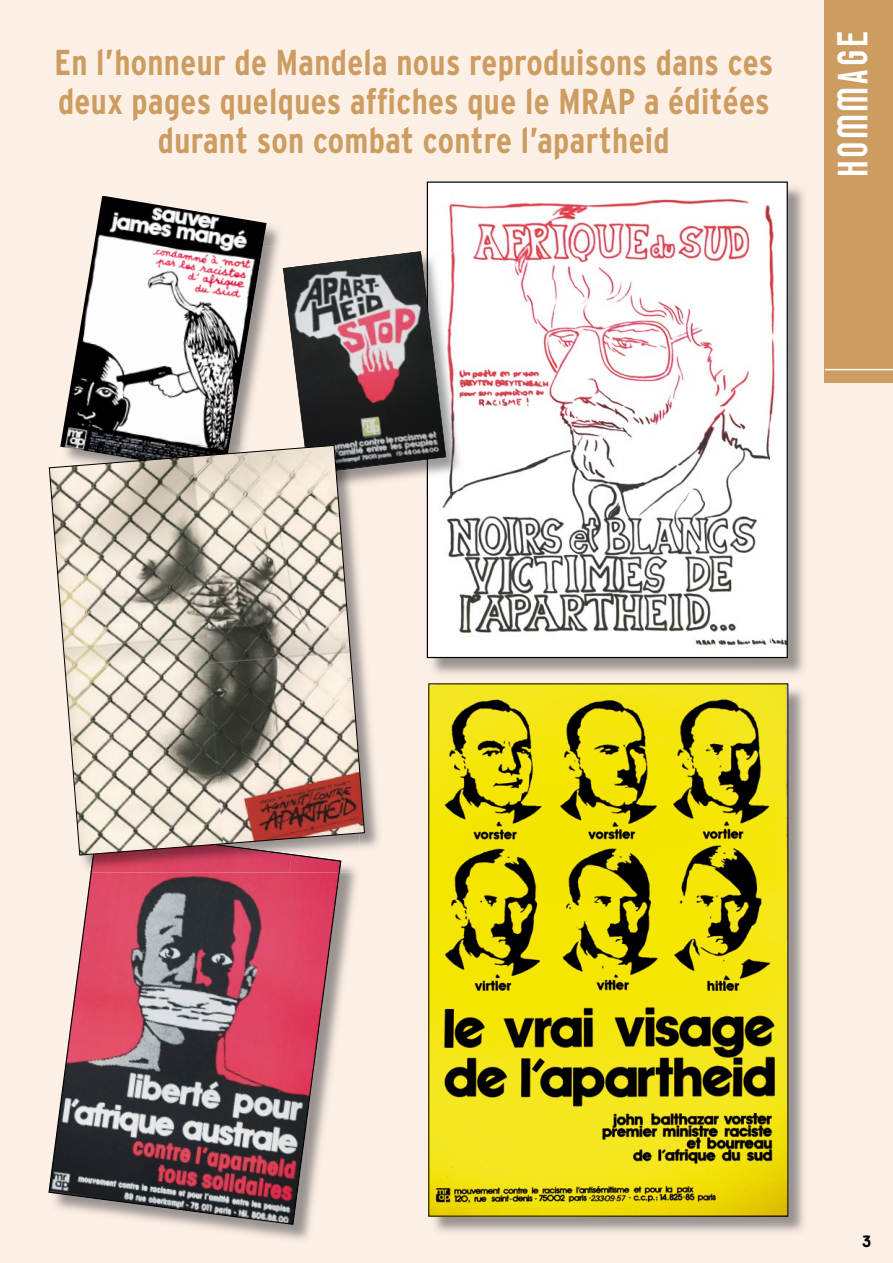
<style>
.page{position:relative;width:893px;height:1263px;background:#fcefe5}
.page>*{position:absolute;margin:0;border:0;box-sizing:border-box;transform-origin:0 0}
.t1{font:700 42px "z Prozak";letter-spacing:.1em;color:#fff}
.t2{font:700 condensed 36px/39px "Interstate";letter-spacing:.01em;color:#cc9c60;text-align:center}
.t3{font:700 15px "TT Envy";color:#000}
</style>
<div class="page">
<div style="left:825px;top:0;width:68px;height:383px;background:#cc9c60"></div>
<hr style="left:825px;top:369px;width:68px;height:1px;background:#fff">
<img style="left:430px;top:685px;width:374px;height:547px">
<img style="left:430px;top:685px;width:356px;height:529px">
<img style="left:760px;top:187px;width:44px;height:487px">
<svg style="left:427px;top:182px;width:361px;height:476px;background:#e6dfdf"></svg>
<img style="left:382px;top:474px;width:45px;height:17px">
<img style="left:427px;top:252px;width:36px;height:239px">
<img style="left:309px;top:873px;width:47px;height:355px">
<img style="left:257px;top:1225px;width:52px;height:15px">
<svg style="left:48px;top:873px;width:293px;height:352px;background:#9f6b75"></svg>
<img style="left:267px;top:226px;width:12px;height:20px">
<img style="left:267px;top:246px;width:16px;height:63px">
<svg style="left:283px;top:251px;width:163px;height:223px;background:#726768"></svg>
<img style="left:60px;top:196px;width:207px;height:249px">
<img style="left:365px;top:668px;width:14px;height:180px">
<img style="left:365px;top:446px;width:17px;height:28px">
<img style="left:82px;top:856px;width:274px;height:17px">
<img style="left:292px;top:856px;width:49px;height:17px">
<img style="left:91px;top:856px;width:201px;height:17px">
<svg style="left:48px;top:445px;width:317px;height:411px"></svg>
<p class="t2" style="left:54px;top:43px;width:720px">En l’honneur de Mandela nous reproduisons dans ces deux pages quelques affiches que le MRAP a éditées durant son combat contre l’apartheid</p>
<p class="t1" style="left:828px;top:176px;width:146px;rotate:-90deg">HOMMAGE</p>
<p class="t3" style="left:861px;top:1231px;width:12px">3</p>
</div>
